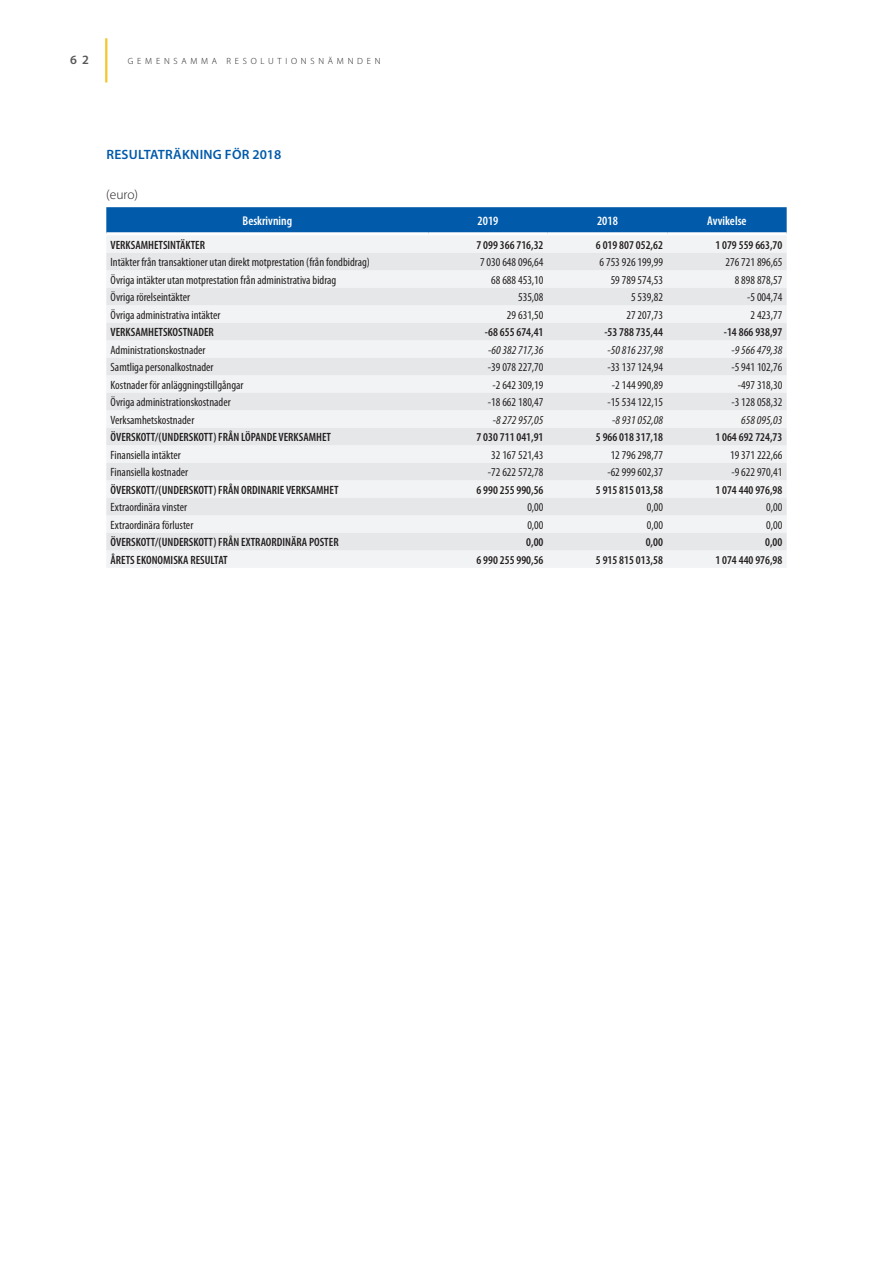
<style>
.page{position:relative;width:893px;height:1263px;background:#fff}
.page>*{position:absolute;margin:0;border:0;box-sizing:border-box;transform-origin:0 0}
.subhead_2{font:600 13.5px "Myriad Pro";letter-spacing:.02em;color:#015aaa}
.body{font:300 13.5px "Myriad Pro";color:#231f20}
.header_white_center{font:600 condensed 12.75px "Myriad Pro";color:#fff}
.t1{font:600 12.75px "Myriad Pro";color:#57585a}
.table_left{font:condensed 12px "Myriad Pro";color:#231f20}
.table_right{font:condensed 12px "Myriad Pro";color:#231f20}
.table_right-2{font:600 condensed 12px "Myriad Pro";color:#231f20}
.table_left-2{font:600 condensed 12px "Myriad Pro";color:#231f20}
.table_right-3{font:italic condensed 12px "Myriad Pro";color:#231f20}
.t2{font:300 9px "Myriad Pro";letter-spacing:.42em;color:#231f20}
</style>
<div class="page">
<hr style="left:105px;top:38px;width:2px;height:44px;background:#f4c72c">
<div style="left:106px;top:207px;width:681px;height:25px;background:#015aaa"></div>
<div style="left:106px;top:235px;width:681px;height:333px;background:#f2f3f4"></div>
<svg style="left:106px;top:253px;width:681px;height:297px;fill:#e6e7e9"></svg>
<p class="t1" style="left:70px;top:53px;width:20px">6 2</p>
<p class="t2" style="left:128px;top:56px;width:254px">GEMENSAMMA RESOLUTIONSNÄMNDEN</p>
<p class="subhead_2" style="left:106px;top:147px;width:176px">RESULTATRÄKNING FÖR 2018</p>
<p class="body" style="left:106px;top:187px;width:33px">(euro)</p>
<p class="header_white_center" style="left:242px;top:214px;width:51px">Beskrivning</p>
<p class="header_white_center" style="left:478px;top:214px;width:22px">2019</p>
<p class="header_white_center" style="left:597px;top:214px;width:22px">2018</p>
<p class="header_white_center" style="left:707px;top:214px;width:41px">Avvikelse</p>
<p class="table_left-2" style="left:111px;top:238px;width:96px">VERKSAMHETSINTÄKTER</p>
<p class="table_right-2" style="left:476px;top:238px;width:69px">7 099 366 716,32</p>
<p class="table_right-2" style="left:596px;top:238px;width:69px">6 019 807 052,62</p>
<p class="table_right-2" style="left:715px;top:238px;width:69px">1 079 559 663,70</p>
<p class="table_left" style="left:111px;top:256px;width:261px">Intäkter från transaktioner utan direkt motprestation (från fondbidrag)</p>
<p class="table_right" style="left:480px;top:256px;width:65px">7 030 648 096,64</p>
<p class="table_right" style="left:600px;top:256px;width:65px">6 753 926 199,99</p>
<p class="table_right" style="left:725px;top:256px;width:58px">276 721 896,65</p>
<p class="table_left" style="left:111px;top:273px;width:227px">Övriga intäkter utan motprestation från administrativa bidrag</p>
<p class="table_right" style="left:491px;top:273px;width:54px">68 688 453,10</p>
<p class="table_right" style="left:611px;top:273px;width:54px">59 789 574,53</p>
<p class="table_right" style="left:735px;top:273px;width:49px">8 898 878,57</p>
<p class="table_left" style="left:111px;top:291px;width:81px">Övriga rörelseintäkter</p>
<p class="table_right" style="left:518px;top:291px;width:27px">535,08</p>
<p class="table_right" style="left:631px;top:291px;width:33px">5 539,82</p>
<p class="table_right" style="left:747px;top:291px;width:37px">-5 004,74</p>
<p class="table_left" style="left:111px;top:308px;width:111px">Övriga administrativa intäkter</p>
<p class="table_right" style="left:507px;top:308px;width:38px">29 631,50</p>
<p class="table_right" style="left:626px;top:308px;width:38px">27 207,73</p>
<p class="table_right" style="left:750px;top:308px;width:33px">2 423,77</p>
<p class="table_left-2" style="left:111px;top:325px;width:105px">VERKSAMHETSKOSTNADER</p>
<p class="table_right-2" style="left:485px;top:325px;width:60px">-68 655 674,41</p>
<p class="table_right-2" style="left:604px;top:325px;width:60px">-53 788 735,44</p>
<p class="table_right-2" style="left:724px;top:325px;width:60px">-14 866 938,97</p>
<p class="table_left" style="left:111px;top:343px;width:97px">Administrationskostnader</p>
<p class="table_right-3" style="left:488px;top:342px;width:57px">-60382717,36</p>
<p class="table_right-3" style="left:607px;top:342px;width:57px">-50816237,98</p>
<p class="table_right-3" style="left:732px;top:342px;width:52px">-9566479,38</p>
<p class="table_left" style="left:111px;top:361px;width:105px">Samtliga personalkostnader</p>
<p class="table_right" style="left:488px;top:361px;width:57px">-39 078 227,70</p>
<p class="table_right" style="left:607px;top:361px;width:57px">-33 137 124,94</p>
<p class="table_right" style="left:731px;top:361px;width:53px">-5 941 102,76</p>
<p class="table_left" style="left:111px;top:378px;width:134px">Kostnader för anläggningstillgångar</p>
<p class="table_right" style="left:492px;top:378px;width:53px">-2 642 309,19</p>
<p class="table_right" style="left:612px;top:378px;width:53px">-2 144 990,89</p>
<p class="table_right" style="left:738px;top:378px;width:46px">-497 318,30</p>
<p class="table_left" style="left:111px;top:396px;width:122px">Övriga administrationskostnader</p>
<p class="table_right" style="left:488px;top:396px;width:57px">-18 662 180,47</p>
<p class="table_right" style="left:607px;top:396px;width:57px">-15 534 122,15</p>
<p class="table_right" style="left:731px;top:396px;width:53px">-3 128 058,32</p>
<p class="table_left" style="left:111px;top:413px;width:85px">Verksamhetskostnader</p>
<p class="table_right-3" style="left:493px;top:412px;width:52px">-8272957,05</p>
<p class="table_right-3" style="left:612px;top:412px;width:52px">-8931052,08</p>
<p class="table_right-3" style="left:741px;top:412px;width:43px">658095,03</p>
<p class="table_left-2" style="left:111px;top:431px;width:222px">ÖVERSKOTT/(UNDERSKOTT) FRÅN LÖPANDE VERKSAMHET</p>
<p class="table_right-2" style="left:476px;top:431px;width:69px">7 030 711 041,91</p>
<p class="table_right-2" style="left:596px;top:431px;width:69px">5 966 018 317,18</p>
<p class="table_right-2" style="left:715px;top:431px;width:69px">1 064 692 724,73</p>
<p class="table_left" style="left:111px;top:448px;width:72px">Finansiella intäkter</p>
<p class="table_right" style="left:491px;top:448px;width:54px">32 167 521,43</p>
<p class="table_right" style="left:611px;top:448px;width:54px">12 796 298,77</p>
<p class="table_right" style="left:730px;top:448px;width:54px">19 371 222,66</p>
<p class="table_left" style="left:111px;top:466px;width:79px">Finansiella kostnader</p>
<p class="table_right" style="left:488px;top:466px;width:57px">-72 622 572,78</p>
<p class="table_right" style="left:607px;top:466px;width:57px">-62 999 602,37</p>
<p class="table_right" style="left:731px;top:466px;width:53px">-9 622 970,41</p>
<p class="table_left-2" style="left:111px;top:483px;width:229px">ÖVERSKOTT/(UNDERSKOTT) FRÅN ORDINARIE VERKSAMHET</p>
<p class="table_right-2" style="left:476px;top:483px;width:69px">6 990 255 990,56</p>
<p class="table_right-2" style="left:596px;top:483px;width:69px">5 915 815 013,58</p>
<p class="table_right-2" style="left:715px;top:483px;width:69px">1 074 440 976,98</p>
<p class="table_left" style="left:111px;top:501px;width:78px">Extraordinära vinster</p>
<p class="table_right" style="left:527px;top:501px;width:18px">0,00</p>
<p class="table_right" style="left:647px;top:501px;width:18px">0,00</p>
<p class="table_right" style="left:766px;top:501px;width:18px">0,00</p>
<p class="table_left" style="left:111px;top:518px;width:84px">Extraordinära förluster</p>
<p class="table_right" style="left:527px;top:518px;width:18px">0,00</p>
<p class="table_right" style="left:647px;top:518px;width:18px">0,00</p>
<p class="table_right" style="left:766px;top:518px;width:18px">0,00</p>
<p class="table_left-2" style="left:111px;top:536px;width:230px">ÖVERSKOTT/(UNDERSKOTT) FRÅN EXTRAORDINÄRA POSTER</p>
<p class="table_right-2" style="left:526px;top:536px;width:19px">0,00</p>
<p class="table_right-2" style="left:646px;top:536px;width:19px">0,00</p>
<p class="table_right-2" style="left:765px;top:536px;width:19px">0,00</p>
<p class="table_left-2" style="left:111px;top:553px;width:119px">ÅRETS EKONOMISKA RESULTAT</p>
<p class="table_right-2" style="left:476px;top:553px;width:69px">6 990 255 990,56</p>
<p class="table_right-2" style="left:596px;top:553px;width:69px">5 915 815 013,58</p>
<p class="table_right-2" style="left:715px;top:553px;width:69px">1 074 440 976,98</p>
</div>
